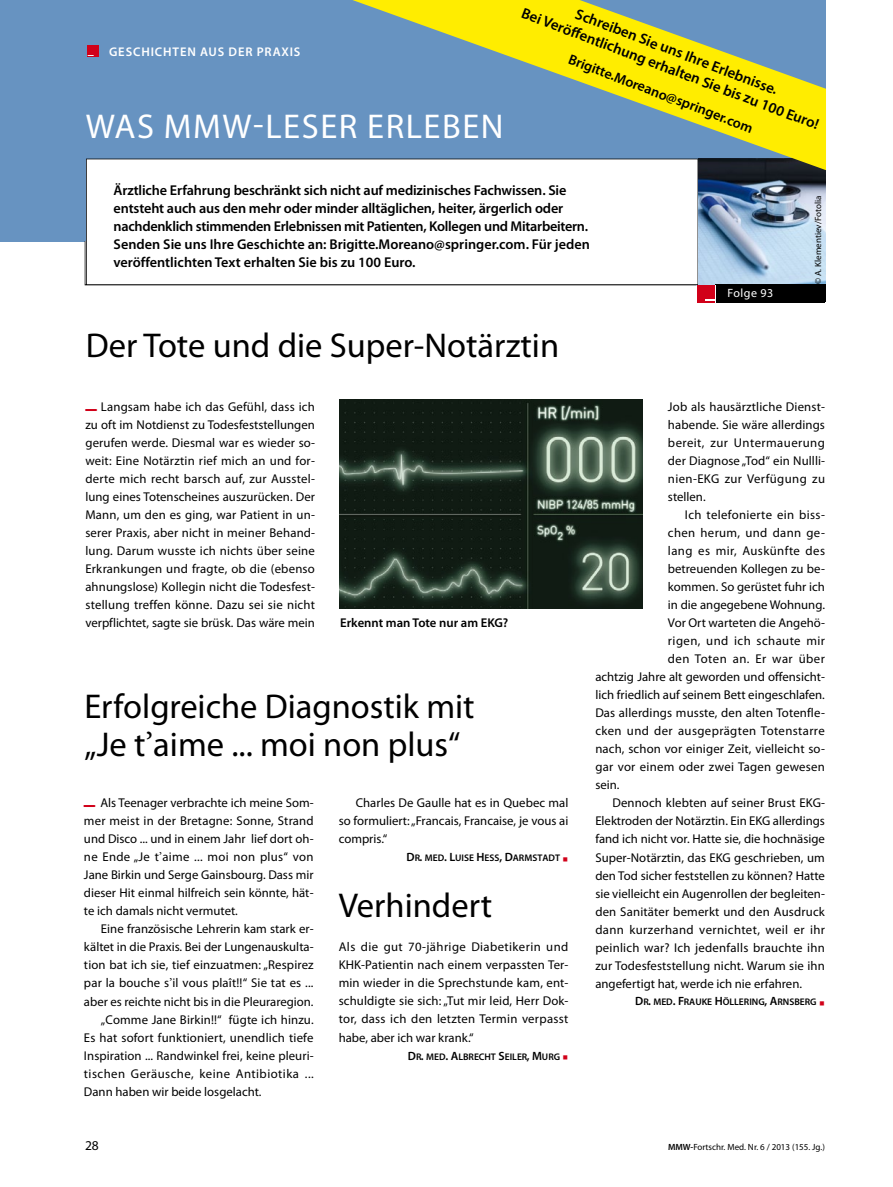
<style>
.page{position:relative;width:893px;height:1187px;background:#fff}
.page>*{position:absolute;margin:0;border:0;box-sizing:border-box;transform-origin:0 0}
.t1{font:40.2px "Myriad Pro";color:#d10019;scale:.57 1}
.t2{font:34.5px/37.5px "Myriad Pro";color:#000}
.t3{font:34.5px "Myriad Pro";letter-spacing:.045em;color:#fff}
.t4{font:600 15px "Myriad Pro";color:#000}
.t5{font:600 14.25px/18px "Myriad Pro";letter-spacing:-.01em;color:#000}
.t6{font:13.5px "Myriad Pro";color:#000}
.t7{font:12.75px/18px "Myriad Pro";letter-spacing:.005em;color:#000;text-align:justify}
.t8{font:12.75px "Myriad Pro";letter-spacing:.035em;color:#000}
.t9{font:12.75px "Myriad Pro";letter-spacing:.03em;color:#000}
.t10{font:12.75px "Myriad Pro";letter-spacing:.025em;color:#000}
.t11{font:600 12.75px "Myriad Pro";color:#000}
.t12{font:600 12.6px "Myriad Pro";letter-spacing:.07em;color:#fff}
.t13{font:12px "Myriad Pro";letter-spacing:.04em;color:#fff}
.t14{font:9.6px "Myriad Pro Semibold SC800";color:#000}
.t15{font:9px "Myriad Pro";color:#000}
.s1{font-size:12px}
.s2{font-family:"Minion Pro";font-size:14.25px;color:#d10019}
.s3{font-family:"Minion Pro"}
.s4{font-weight:600}
</style>
<div class="page">
<div style="left:697px;top:285px;width:16px;height:17px;background:#d10019"></div>
<div style="left:0;top:0;width:826px;height:241px;background:#6793c1"></div>
<div style="left:88px;top:46px;width:11px;height:11px;background:#d10019"></div>
<div style="left:86px;top:159px;width:612px;height:126px;background:#fff"></div>
<img style="left:698px;top:170px;width:128px;height:115px">
<div style="left:715px;top:285px;width:111px;height:17px;background:#000"></div>
<svg style="left:705px;top:285px;width:11px;height:17px"></svg>
<svg style="left:352px;top:0;width:474px;height:170px"></svg>
<img style="left:340px;top:400px;width:302px;height:208px">
<p class="t12" style="left:88px;top:44px;width:214px"><sub>–</sub> GESCHICHTEN AUS DER PRAXIS</p>
<h2 class="t3" style="left:86px;top:105px;width:419px">WAS MMW-LESER ERLEBEN</h2>
<h2 class="t3" style="left:91px;top:106px;width:419px">WAS MMW-LESER ERLEBEN</h2>
<p class="t4" style="left:526px;top:3px;width:318px;rotate:21deg">Bei Veröffentlichung erhalten Sie bis zu 100 Euro!</p>
<p class="t4" style="left:580px;top:4px;width:217px;rotate:21deg">Schreiben Sie uns Ihre Erlebnisse.</p>
<p class="t5" style="left:573px;top:50px;width:198px;rotate:21deg">Brigitte.Moreano@springer.com</p>
<p class="t5" style="left:114px;top:181px;width:478px">Ärztliche Erfahrung beschränkt sich nicht auf medizinisches Fachwissen. Sie entsteht auch aus den mehr oder minder alltäglichen, heiter, ärgerlich oder nachdenklich stimmenden Erlebnissen mit Patienten, Kollegen und Mitarbeitern.<br>Senden Sie uns Ihre Geschichte an: Brigitte.Moreano@springer.com. Für jeden veröffentlichten Text erhalten Sie bis zu 100 Euro.</p>
<h2 class="t2" style="left:86px;top:326px;width:475px">Der Tote und die Super-Notärztin</h2>
<p class="t13" style="left:727px;top:285px;width:47px">Folge 93</p>
<p class="t13" style="left:759px;top:286px;width:13px">xx</p>
<p class="t15" style="left:813px;top:284px;width:90px;rotate:-90deg">© A. Klementiev/Fotolia</p>
<p class="t15" style="left:811px;top:284px;width:90px;rotate:-90deg">© A. Klementiev/Fotolia</p>
<p class="t7" style="left:85px;top:397px;width:231px;text-indent:16px">Langsam habe ich das Gefühl, dass ich zu oft im Notdienst zu Todesfeststellungen gerufen werde. Diesmal war es wieder so&shy;weit: Eine Notärztin rief mich an und for&shy;derte mich recht barsch auf, zur Ausstel&shy;lung eines Totenscheines auszurücken. Der Mann, um den es ging, war Patient in un&shy;serer Praxis, aber nicht in meiner Behand&shy;lung. Darum wusste ich nichts über seine Erkrankungen und fragte, ob die (ebenso ahnungslose) Kollegin nicht die Todesfest&shy;stellung treffen könne. Dazu sei sie nicht verpflichtet, sagte sie brüsk. Das wäre mein</p>
<p class="t7" style="left:668px;top:397px;width:159px">Job als hausärztliche Dienst&shy;habende. Sie wäre allerdings bereit, zur Untermauerung der Diagnose „Tod“ ein Nullli&shy;nien-EKG zur Verfügung zu stellen.</p>
<h1 class="t1" style="left:85px;top:368px;width:22px">_</h1>
<p class="t10" style="left:685px;top:507px;width:141px">Ich telefonierte ein biss-</p>
<p class="t9" style="left:668px;top:525px;width:158px">chen herum, und dann ge-</p>
<p class="t8" style="left:668px;top:543px;width:159px">lang es mir, Auskünfte des</p>
<p class="t7" style="left:668px;top:559px;width:158px">betreuenden Kollegen zu be-</p>
<p class="t7" style="left:668px;top:577px;width:158px">kommen. So gerüstet fuhr ich</p>
<p class="t7" style="left:668px;top:595px;width:158px">in die angegebene Wohnung.</p>
<p class="t7" style="left:668px;top:613px;width:158px">Vor Ort warteten die Angehö-</p>
<p class="t8" style="left:668px;top:633px;width:159px">rigen, und ich schaute mir</p>
<p class="t8" style="left:668px;top:651px;width:158px">den Toten an. Er war über</p>
<p class="t7" style="left:595px;top:667px;width:231px">achtzig Jahre alt geworden und offensicht-</p>
<p class="t7" style="left:595px;top:685px;width:231px">lich friedlich auf seinem Bett eingeschlafen.</p>
<p class="t7" style="left:595px;top:703px;width:231px">Das allerdings musste, den alten Totenfle-</p>
<p class="t9" style="left:595px;top:723px;width:231px">cken und der ausgeprägten Totenstarre</p>
<p class="t7" style="left:595px;top:740px;width:231px">nach, schon vor einiger Zeit, vielleicht so-</p>
<p class="t7" style="left:595px;top:758px;width:231px">gar vor einem oder zwei Tagen gewesen</p>
<p class="t7" style="left:595px;top:776px;width:26px">sein.</p>
<p class="t7" style="left:612px;top:794px;width:214px">Dennoch klebten auf seiner Brust EKG-</p>
<p class="t7" style="left:595px;top:812px;width:231px">Elektroden der Notärztin. Ein EKG allerdings</p>
<p class="t7" style="left:595px;top:830px;width:231px">fand ich nicht vor. Hatte sie, die hochnäsige</p>
<p class="t7" style="left:595px;top:848px;width:231px">Super-Notärztin, das EKG geschrieben, um</p>
<p class="t7" style="left:595px;top:866px;width:231px">den Tod sicher feststellen zu können? Hatte</p>
<p class="t7" style="left:595px;top:884px;width:231px">sie vielleicht ein Augenrollen der begleiten-</p>
<p class="t7" style="left:595px;top:902px;width:231px">den Sanitäter bemerkt und den Ausdruck</p>
<p class="t9" style="left:595px;top:921px;width:231px">dann kurzerhand vernichtet, weil er ihr</p>
<p class="t7" style="left:595px;top:938px;width:231px">peinlich war? Ich jedenfalls brauchte ihn</p>
<p class="t7" style="left:595px;top:956px;width:231px">zur Todesfeststellung nicht. Warum sie ihn</p>
<p class="t7" style="left:595px;top:974px;width:208px">angefertigt hat, werde ich nie erfahren.</p>
<p class="t14" style="left:635px;top:996px;width:191px"><span class="s1">D</span>R<span class="s1">.</span> MED<span class="s1">. F</span>RAUKE <span class="s1">H</span>ÖLLERING<span class="s1">, A</span>RNSBERG <span class="s2">■</span></p>
<p class="t11" style="left:340px;top:615px;width:170px">Erkennt man Tote nur am EKG?</p>
<h2 class="t2" style="left:84px;top:687px;width:392px">Erfolgreiche Diagnostik mit „Je t<span class="s3">’</span>aime ... moi non plus“</h2>
<p class="t7" style="left:84px;top:793px;width:231px;text-indent:17px">Als Teenager verbrachte ich meine Som&shy;mer meist in der Bretagne: Sonne, Strand und Disco ... und in einem Jahr lief dort oh&shy;ne Ende „Je t<span class="s3">’</span>aime ... moi non plus“ von Jane Birkin und Serge Gainsbourg. Dass mir dieser Hit einmal hilfreich sein könnte, hät&shy;te ich damals nicht vermutet.</p>
<p class="t7" style="left:101px;top:919px;width:214px">Eine französische Lehrerin kam stark er-</p>
<p class="t7" style="left:84px;top:937px;width:231px">kältet in die Praxis. Bei der Lungenauskulta-</p>
<p class="t7" style="left:84px;top:955px;width:231px">tion bat ich sie, tief einzuatmen: „Respirez</p>
<p class="t7" style="left:84px;top:973px;width:231px">par la bouche s<span class="s3">’</span>il vous plaît!!“ Sie tat es ...</p>
<p class="t7" style="left:84px;top:991px;width:231px">aber es reichte nicht bis in die Pleuraregion.</p>
<p class="t7" style="left:101px;top:1009px;width:214px">„Comme Jane Birkin!!“ fügte ich hinzu.</p>
<p class="t7" style="left:84px;top:1027px;width:231px">Es hat sofort funktioniert, unendlich tiefe</p>
<p class="t7" style="left:84px;top:1045px;width:231px">Inspiration ... Randwinkel frei, keine pleuri-</p>
<p class="t8" style="left:84px;top:1065px;width:231px">tischen Geräusche, keine Antibiotika ...</p>
<p class="t7" style="left:84px;top:1081px;width:179px">Dann haben wir beide losgelacht.</p>
<p class="t7" style="left:339px;top:793px;width:231px;text-indent:17px">Charles De Gaulle hat es in Quebec mal so formuliert: „Francais, Francaise, je vous ai compris.“</p>
<p class="t14" style="left:406px;top:852px;width:163px"><span class="s1">D</span>R<span class="s1">.</span> MED<span class="s1">. L</span>UISE <span class="s1">H</span>ESS<span class="s1">, D</span>ARMSTADT <span class="s2">■</span></p>
<h2 class="t2" style="left:339px;top:886px;width:155px">Verhindert</h2>
<p class="t7" style="left:339px;top:937px;width:231px">Als die gut 70-jährige Diabetikerin und KHK-Patientin nach einem verpassten Ter&shy;min wieder in die Sprechstunde kam, ent&shy;schuldigte sie sich: „Tut mir leid, Herr Dok&shy;tor, dass ich den letzten Termin verpasst habe, aber ich war krank.“</p>
<p class="t14" style="left:408px;top:1050px;width:162px"><span class="s1">D</span>R<span class="s1">.</span> MED<span class="s1">. A</span>LBRECHT <span class="s1">S</span>EILER<span class="s1">, M</span>URG <span class="s2">■</span></p>
<h1 class="t1" style="left:84px;top:764px;width:22px">_</h1>
<p class="t6" style="left:85px;top:1136px;width:15px">28</p>
<p class="t15" style="left:668px;top:1140px;width:158px"><span class="s4">MMW-</span>Fortschr. Med. Nr. 6 / 2013 (155. Jg.)</p>
</div>
